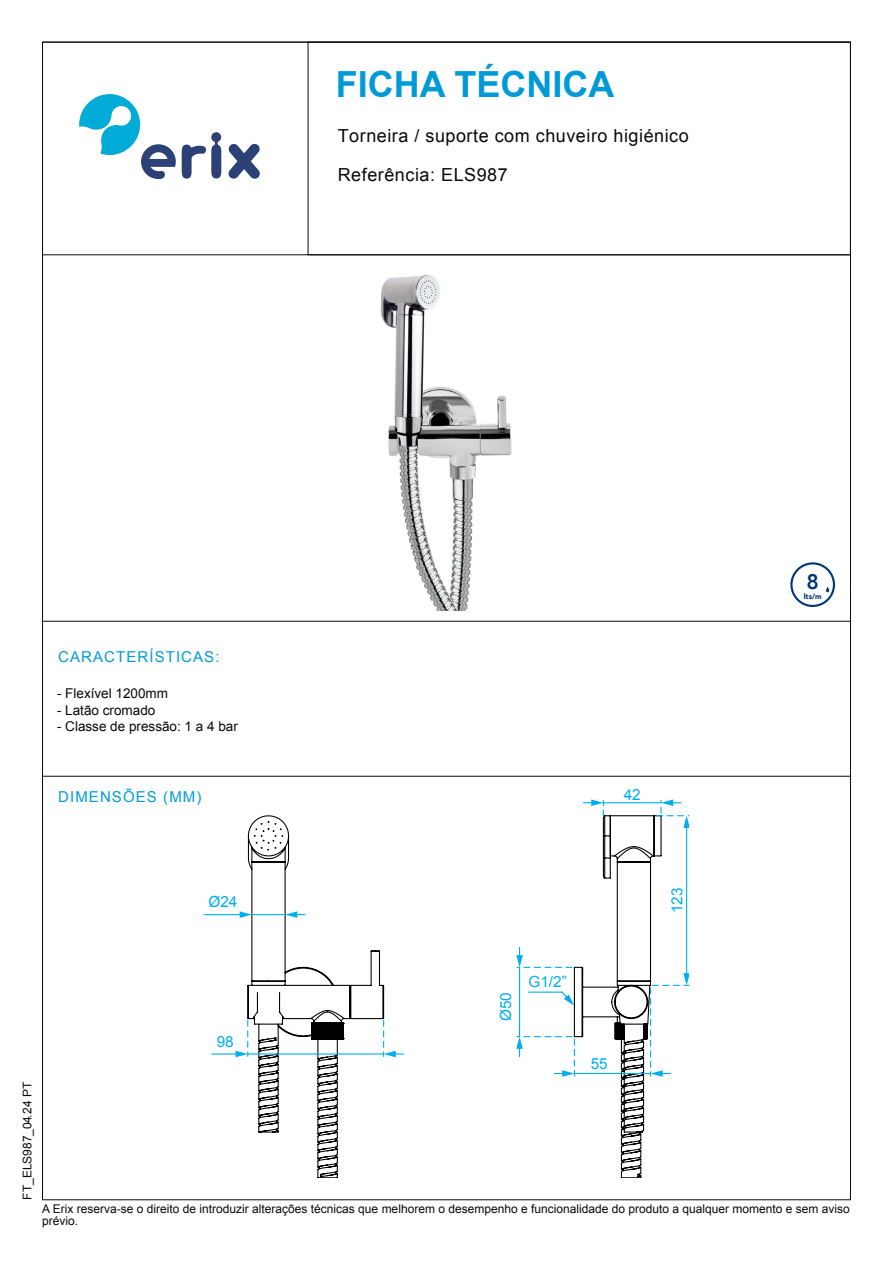
<style>
.page{position:relative;width:893px;height:1263px;background:#fff}
.page>*{position:absolute;margin:0;border:0;box-sizing:border-box;transform-origin:0 0}
.t1{font:700 36px "Arial";color:#009bd7}
.t2{font:800 21px "Avenir";color:#013775}
.t3{font:18px "Arial";letter-spacing:.03em;color:#0c090d}
.t4{font:15.3px "Arial";color:#00aeef}
.t5{font:15px "Arial";letter-spacing:.075em;color:#009bd7}
.t6{font:13.5px "Arial";color:#0c090d}
.t7{font:12px/12px "Arial";color:#0c090d}
.t8{font:900 7.5px "Avenir";color:#013775}
</style>
<div class="page">
<svg style="left:182px;top:132px;width:39px;height:47px"></svg>
<svg style="left:228px;top:143px;width:32px;height:36px"></svg>
<svg style="left:79px;top:94px;width:97px;height:85px"></svg>
<div style="left:308px;top:42px;width:543px;height:213px;border:1px solid #0c090d"></div>
<div style="left:790px;top:562px;width:45px;height:45px;border:2px solid #013775;border-radius:50%"></div>
<svg style="left:826px;top:587px;width:3px;height:5px"></svg>
<hr style="left:42px;top:621px;width:809px;height:1px;background:#0c090d">
<hr style="left:42px;top:776px;width:809px;height:1px;background:#0c090d">
<img style="left:380px;top:275px;width:132px;height:336px">
<svg style="left:247px;top:815px;width:138px;height:363px"></svg>
<hr style="left:204px;top:914px;width:38px;height:1px;background:#00aeef">
<svg style="left:240px;top:911px;width:12px;height:7px"></svg>
<hr style="left:252px;top:914px;width:33px;height:1px;background:#00aeef">
<svg style="left:285px;top:911px;width:20px;height:7px"></svg>
<hr style="left:248px;top:1053px;width:136px;height:1px;background:#00aeef">
<svg style="left:383px;top:1020px;width:21px;height:37px"></svg>
<svg style="left:212px;top:1020px;width:36px;height:37px"></svg>
<svg style="left:516px;top:799px;width:173px;height:379px"></svg>
<h1 class="t1" style="left:336px;top:61px;width:280px">FICHA TÉCNICA</h1>
<h3 class="t3" style="left:338px;top:124px;width:352px">Torneira / suporte com chuveiro higiénico</h3>
<h3 class="t3" style="left:338px;top:162px;width:172px">Referência: ELS987</h3>
<p class="t5" style="left:58px;top:647px;width:163px">CARACTERÍSTICAS:</p>
<p class="t6" style="left:57px;top:685px;width:113px">- Flexível 1200mm</p>
<p class="t6" style="left:57px;top:701px;width:100px">- Latão cromado</p>
<p class="t6" style="left:57px;top:717px;width:182px">- Classe de pressão: 1 a 4 bar</p>
<p class="t5" style="left:58px;top:787px;width:145px">DIMENSÕES (MM)</p>
<p class="t4" style="left:624px;top:785px;width:19px">42</p>
<h2 class="t2" style="left:806px;top:565px;width:14px">8</h2>
<p class="t8" style="left:804px;top:589px;width:20px">lts/m</p>
<p class="t4" style="left:208px;top:892px;width:31px">Ø24</p>
<p class="t4" style="left:667px;top:913px;width:27px;rotate:-90deg">123</p>
<p class="t7" style="left:21px;top:1200px;width:119px;rotate:-90deg">FT_ELS987_04.24 PT</p>
<p class="t4" style="left:217px;top:1032px;width:19px">98</p>
<p class="t4" style="left:496px;top:1021px;width:31px;rotate:-90deg">Ø50</p>
<p class="t4" style="left:528px;top:971px;width:40px">G1/2”</p>
<p class="t4" style="left:591px;top:1053px;width:19px">55</p>
<p class="t7" style="left:42px;top:1203px;width:809px">A Erix reserva-se o direito de introduzir alterações técnicas que melhorem o desempenho e funcionalidade do produto a qualquer momento e sem aviso prévio.</p>
</div>
